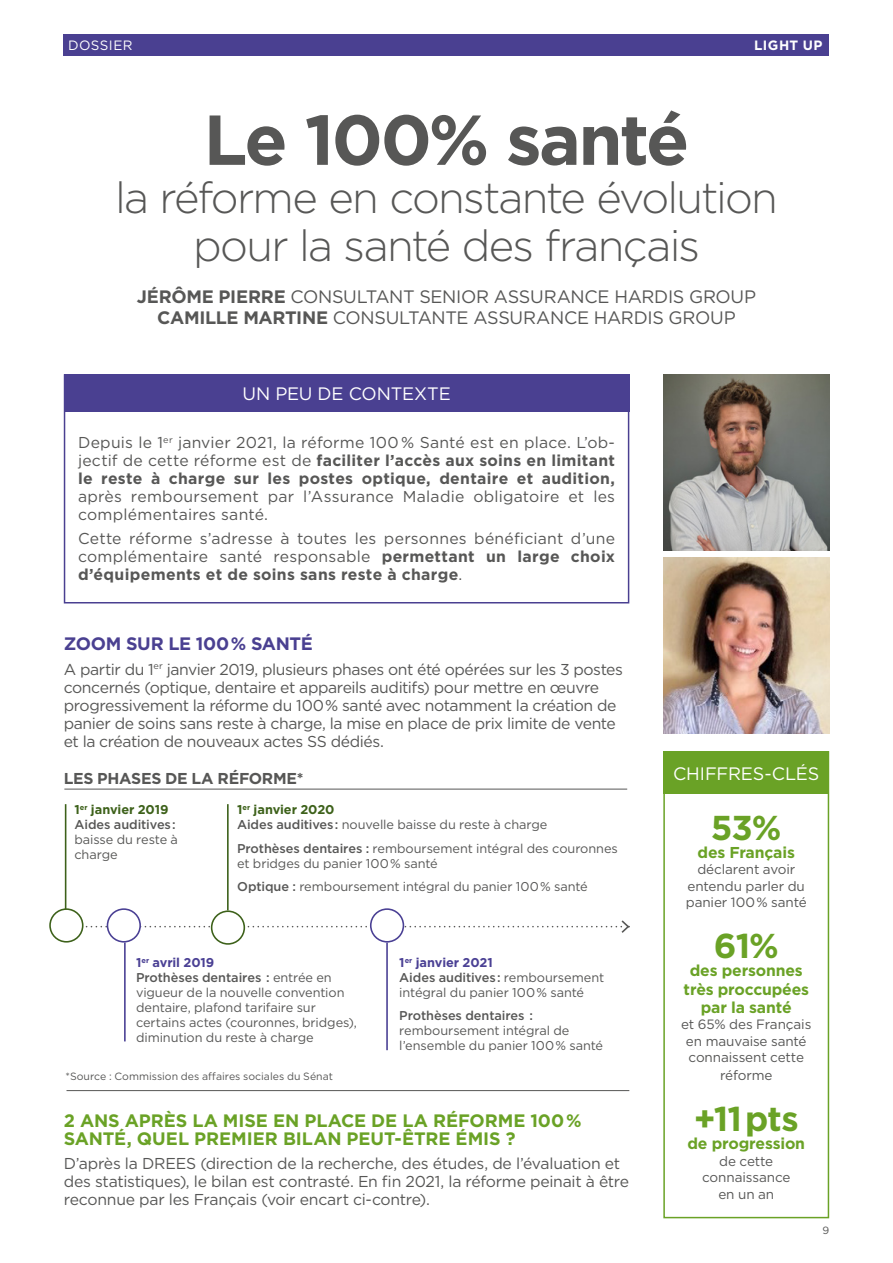
<style>
.page{position:relative;width:893px;height:1263px;background:#fff}
.page>*{position:absolute;margin:0;border:0;box-sizing:border-box;transform-origin:0 0}
.t1{font:700 70.5px "Gotham";letter-spacing:-.04em;color:#575756}
.t2{font:300 43.5px/48px "Gotham";letter-spacing:-.04em;color:#575756;text-align:center}
.t3{font:700 34.5px "Gotham";letter-spacing:-.025em;color:#6aa226}
.t4{font:18px/21px "Gotham";letter-spacing:-.015em;color:#575756;text-align:center}
.t5{font:700 18px/18px "Gotham";letter-spacing:-.005em;color:#6aa226}
.t6{font:18px "Gotham";letter-spacing:-.005em;color:#fff}
.t7{font:700 18px "Gotham";letter-spacing:-.02em;color:#4a4091}
.t8{font:15.75px/18px "Gotham";letter-spacing:-.02em;color:#575756}
.t9{font:700 15.75px/18px "Gotham";letter-spacing:.015em;color:#575756;text-align:justify}
.t10{font:15.75px/18px "Gotham";letter-spacing:.015em;color:#575756}
.t11{font:700 15.75px/18px "Gotham";letter-spacing:-.01em;color:#6aa226;text-align:center}
.t12{font:700 15.75px "Gotham";letter-spacing:-.015em;color:#575756}
.t13{font:13.5px/16.5px "Gotham";letter-spacing:-.01em;color:#575756;text-align:center}
.t14{font:13.5px "Gotham";letter-spacing:.03em;color:#fff}
.t15{font:700 13.5px "Gotham";letter-spacing:.03em;color:#fff}
.t16{font:12.75px/15px "Gotham";letter-spacing:-.005em;color:#575756}
.t17{font:500 12.75px/15px "Gotham";letter-spacing:-.005em;color:#575756}
.t18{font:10.5px "Gotham";color:#575756}
.s1{font-weight:700}
.s2{font-weight:400}
.s3{font-weight:700;color:#3d611a}
.s4{font-weight:500}
.s5{font-weight:700;color:#4a4094}
</style>
<div class="page">
<div style="left:64px;top:34px;width:765px;height:21px;background:#4a4091"></div>
<hr style="left:65px;top:804px;width:1px;height:106px;background:#3d611a">
<img style="left:663px;top:374px;width:166px;height:176px">
<img style="left:663px;top:557px;width:166px;height:176px">
<div style="left:663px;top:751px;width:166px;height:467px;border:2px solid #6aa226"></div>
<div style="left:663px;top:751px;width:166px;height:43px;background:#6aa226"></div>
<div style="left:64px;top:374px;width:565px;height:229px;border:2px solid #4a4091"></div>
<div style="left:64px;top:374px;width:565px;height:38px;background:#4a4091"></div>
<hr style="left:227px;top:804px;width:2px;height:106px;background:#3d611a">
<hr style="left:124px;top:942px;width:2px;height:99px;background:#4a4094">
<hr style="left:386px;top:942px;width:2px;height:108px;background:#4a4094">
<svg style="left:85px;top:919px;width:545px;height:15px"></svg>
<div style="left:49px;top:908px;width:35px;height:34px;border:2px solid #3d611a;border-radius:50%"></div>
<div style="left:212px;top:911px;width:32px;height:33px;background:#fff;border-radius:50%"></div>
<div style="left:211px;top:910px;width:34px;height:35px;border:2px solid #3d611a;border-radius:50%"></div>
<div style="left:107px;top:909px;width:33px;height:33px;background:#fff;border-radius:50%"></div>
<div style="left:107px;top:908px;width:34px;height:34px;border:2px solid #4a4094;border-radius:50%"></div>
<div style="left:371px;top:909px;width:32px;height:33px;background:#fff;border-radius:50%"></div>
<div style="left:370px;top:908px;width:34px;height:34px;border:2px solid #4a4094;border-radius:50%"></div>
<hr style="left:67px;top:1090px;width:562px;height:1px;background:#575756">
<hr style="left:64px;top:789px;width:563px;height:1px;background:#575756">
<p class="t14" style="left:68px;top:37px;width:66px">DOSSIER</p>
<p class="t15" style="left:754px;top:36px;width:70px">LIGHT UP</p>
<h1 class="t1" style="left:204px;top:93px;width:487px">Le 100% santé</h1>
<h2 class="t2" style="left:115px;top:172px;width:664px">la réforme en constante évolution pour la santé des français</h2>
<p class="t4" style="left:137px;top:286px;width:621px"><span class="s1">JÉRÔME PIERRE</span> CONSULTANT SENIOR ASSURANCE HARDIS GROUP<br><span class="s1">CAMILLE MARTINE</span> CONSULTANTE ASSURANCE HARDIS GROUP</p>
<p class="t6" style="left:242px;top:382px;width:210px">UN PEU DE CONTEXTE</p>
<p class="t9" style="left:78px;top:433px;width:539px"><span class="s2">Depuis le 1</span><sup>er</sup> <span class="s2">janvier 2021, la réforme 100 % Santé est en place. L’ob&shy;jectif de cette réforme est de</span> faciliter l’accès aux soins en limitant le reste à charge sur les postes optique, dentaire et audition,</p>
<p class="t10" style="left:78px;top:487px;width:539px">après remboursement par l’Assurance Maladie obligatoire et les complémentaires santé.</p>
<p class="t8" style="left:78px;top:529px;width:539px;text-align:justify">Cette réforme s’adresse à toutes les personnes bénéficiant d’une complémentaire santé responsable <span class="s1">permettant un large choix d’équipements et de soins sans reste à charge</span>.</p>
<p class="t7" style="left:64px;top:632px;width:251px">ZOOM SUR LE 100 % SANTÉ</p>
<p class="t8" style="left:64px;top:660px;width:561px">A partir du 1<sup>er</sup> janvier 2019, plusieurs phases ont été opérées sur les 3 postes concernés (optique, dentaire et appareils auditifs) pour mettre en œuvre progressivement la réforme du 100 % santé avec notamment la création de panier de soins sans reste à charge, la mise en place de prix limite de vente et la création de nouveaux actes SS dédiés.</p>
<p class="t12" style="left:64px;top:768px;width:241px">LES PHASES DE LA RÉFORME*</p>
<p class="t17" style="left:74px;top:802px;width:103px"><span class="s3">1</span><sup>er</sup> <span class="s3">janvier 2019<br></span>Aides auditives :</p>
<p class="t16" style="left:74px;top:832px;width:105px">baisse du reste à charge</p>
<p class="t16" style="left:237px;top:802px;width:312px"><span class="s3">1</span><sup>er</sup> <span class="s3">janvier 2020<br></span><span class="s4">Aides auditives :</span> nouvelle baisse du reste à charge</p>
<p class="t16" style="left:237px;top:840px;width:382px"><span class="s4">Prothèses dentaires :</span> remboursement intégral des couronnes et bridges du panier 100 % santé</p>
<p class="t16" style="left:237px;top:879px;width:352px"><span class="s4">Optique :</span> remboursement intégral du panier 100 % santé</p>
<p class="t16" style="left:136px;top:954px;width:222px"><span class="s5">1</span><sup>er</sup> <span class="s5">avril 2019<br></span><span class="s4">Prothèses dentaires :</span> entrée en vigueur de la nouvelle convention dentaire, plafond tarifaire sur certains actes (couronnes, bridges), diminution du reste à charge</p>
<p class="t16" style="left:399px;top:954px;width:206px"><span class="s5">1</span><sup>er</sup> <span class="s5">janvier 2021<br></span><span class="s4">Aides auditives :</span> remboursement intégral du panier 100 % santé</p>
<p class="t17" style="left:399px;top:1008px;width:135px">Prothèses dentaires :</p>
<p class="t16" style="left:399px;top:1023px;width:205px">remboursement intégral de l’ensemble du panier 100 % santé</p>
<p class="t18" style="left:65px;top:1069px;width:269px">*Source : Commission des affaires sociales du Sénat</p>
<p class="t5" style="left:64px;top:1111px;width:519px">2 ANS APRÈS LA MISE EN PLACE DE LA RÉFORME 100 %<br>SANTÉ, QUEL PREMIER BILAN PEUT-ÊTRE ÉMIS ?</p>
<p class="t8" style="left:64px;top:1154px;width:567px">D’après la DREES (direction de la recherche, des études, de l’évaluation et des statistiques), le bilan est contrasté. En fin 2021, la réforme peinait à être reconnue par les Français (voir encart ci-contre).</p>
<p class="t6" style="left:673px;top:762px;width:148px">CHIFFRES-CLÉS</p>
<h3 class="t3" style="left:711px;top:805px;width:72px">53%</h3>
<p class="t11" style="left:698px;top:843px;width:99px">des Français</p>
<p class="t13" style="left:686px;top:861px;width:122px">déclarent avoir entendu parler du panier 100 % santé</p>
<h3 class="t3" style="left:714px;top:923px;width:67px">61%</h3>
<p class="t11" style="left:683px;top:962px;width:127px">des personnes très proccupées par la santé</p>
<p class="t13" style="left:681px;top:1016px;width:132px">et 65% des Français en mauvaise santé connaissent cette</p>
<p class="t13" style="left:720px;top:1067px;width:54px">réforme</p>
<h3 class="t3" style="left:694px;top:1096px;width:106px">+11 pts</h3>
<p class="t11" style="left:687px;top:1134px;width:119px">de progression</p>
<p class="t13" style="left:702px;top:1152px;width:90px">de cette connaissance en un an</p>
<p class="t18" style="left:822px;top:1224px;width:8px">9</p>
</div>
